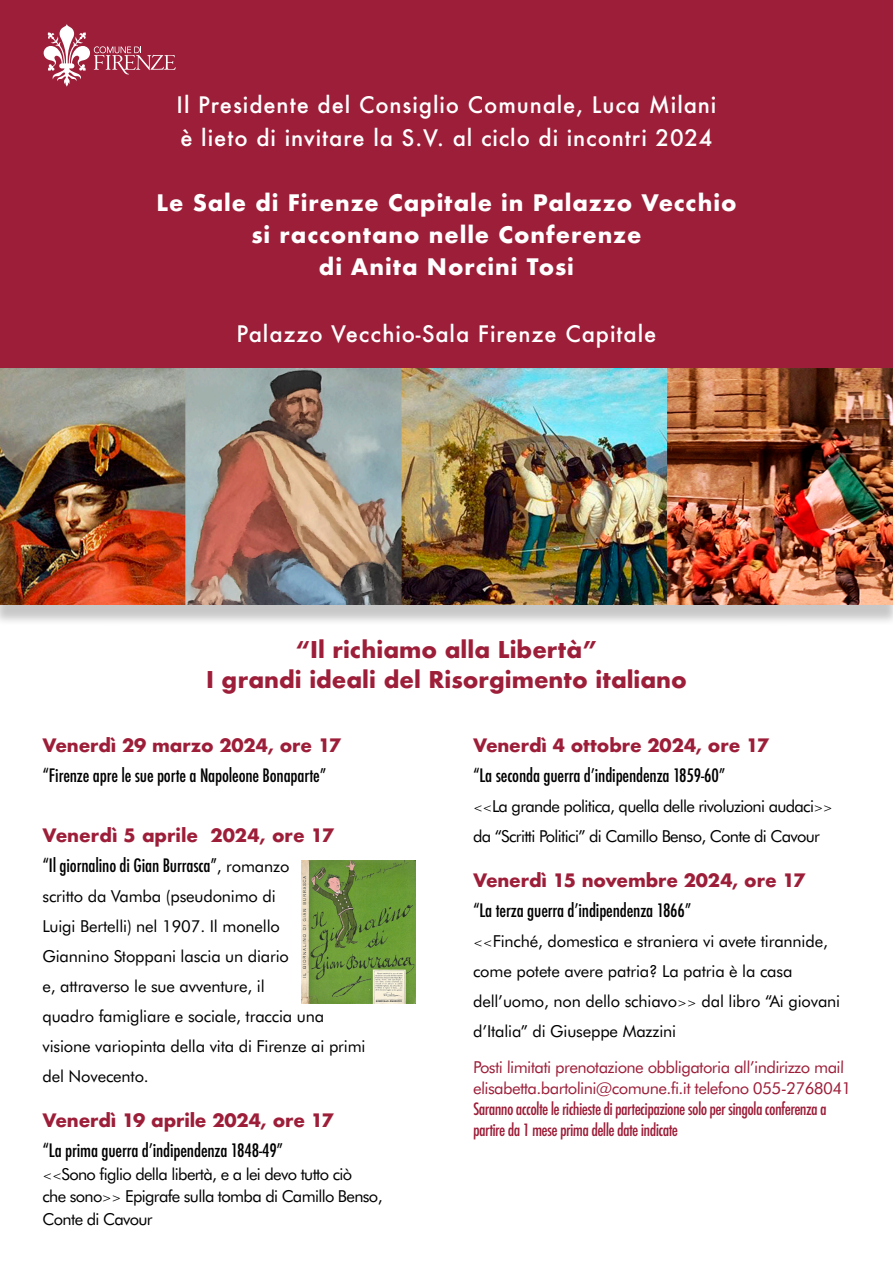
<style>
.page{position:relative;width:893px;height:1263px;background:#fff}
.page>*{position:absolute;margin:0;border:0;box-sizing:border-box;transform-origin:0 0}
.t1{font:700 22.5px "Futura";color:#9d1e39}
.t2{font:500 22.2px "Futura";letter-spacing:.04em;color:#fff}
.t3{font:700 22.2px "Futura";letter-spacing:.04em;color:#fff}
.t4{font:500 condensed 18px "Futura";letter-spacing:-.01em;color:#000}
.t5{font:700 18px "Futura";letter-spacing:-.01em;color:#9d1e39}
.t6{font:16.5px/30px "Futura BT";letter-spacing:-.01em;color:#000}
.t7{font:16.5px/22.5px "Futura BT";letter-spacing:-.04em;color:#000}
.t8{font:16.5px/21px "Futura BT";color:#9d1e39}
.t9{font:500 condensed 16.5px/21px "Futura";color:#9d1e39}
.s1{font-family:"Futura BT";font-weight:400;font-stretch:normal;font-size:16.5px}
.s2{font-size:12px}
</style>
<div class="page">
<div style="left:0;top:0;width:893px;height:605px;background:#9d1e39"></div>
<div style="left:0;top:374px;width:893px;height:252px;background:#231f20;opacity:.25"></div>
<img style="left:0;top:369px;width:893px;height:236px">
<svg style="left:44px;top:24px;width:132px;height:63px"></svg>
<img style="left:301px;top:860px;width:114px;height:144px">
<p class="t2" style="left:177px;top:90px;width:541px">Il Presidente del Consiglio Comunale, Luca Milani</p>
<p class="t2" style="left:180px;top:122px;width:534px">è lieto di invitare la S.V. al ciclo di incontri 2024</p>
<p class="t3" style="left:156px;top:186px;width:582px">Le Sale di Firenze Capitale in Palazzo Vecchio</p>
<p class="t3" style="left:251px;top:219px;width:392px">si raccontano nelle Conferenze</p>
<p class="t3" style="left:319px;top:251px;width:257px">di Anita Norcini Tosi</p>
<p class="t2" style="left:237px;top:318px;width:421px">Palazzo Vecchio-Sala Firenze Capitale</p>
<p class="t1" style="left:296px;top:633px;width:303px">“Il richiamo alla Libertà”</p>
<p class="t1" style="left:206px;top:663px;width:482px">I grandi ideali del Risorgimento italiano</p>
<p class="t5" style="left:43px;top:732px;width:300px">Venerdì 29 marzo 2024, ore 17</p>
<p class="t4" style="left:43px;top:764px;width:285px">“Firenze apre le sue porte a Napoleone Bonaparte”</p>
<p class="t5" style="left:43px;top:822px;width:293px">Venerdì 5 aprile 2024, ore 17</p>
<p class="t4" style="left:43px;top:854px;width:248px">“Il giornalino di Gian Burrasca”<span class="s1">, romanzo</span></p>
<p class="t6" style="left:43px;top:881px;width:235px">scritto da Vamba (pseudonimo di</p>
<p class="t6" style="left:43px;top:911px;width:239px">Luigi Bertelli) nel 1907. Il monello</p>
<p class="t6" style="left:43px;top:941px;width:248px">Giannino Stoppani lascia un diario</p>
<p class="t6" style="left:43px;top:971px;width:224px">e, attraverso le sue avventure, il</p>
<p class="t6" style="left:43px;top:1001px;width:283px">quadro famigliare e sociale, traccia una</p>
<p class="t6" style="left:43px;top:1031px;width:325px">visione variopinta della vita di Firenze ai primi</p>
<p class="t6" style="left:43px;top:1061px;width:108px">del Novecento.</p>
<p class="t5" style="left:43px;top:1107px;width:293px">Venerdì 19 aprile 2024, ore 17</p>
<p class="t4" style="left:43px;top:1139px;width:242px">“La prima guerra d’indipendenza 1848-49”</p>
<p class="t7" style="left:43px;top:1162px;width:311px"><span class="s2">&lt;&lt;</span>Sono figlio della libertà, e a lei devo tutto ciò</p>
<p class="t7" style="left:43px;top:1185px;width:342px">che sono<span class="s2">&gt;&gt;</span> Epigrafe sulla tomba di Camillo Benso,<br>Conte di Cavour</p>
<p class="t5" style="left:473px;top:732px;width:297px">Venerdì 4 ottobre 2024, ore 17</p>
<p class="t4" style="left:473px;top:763px;width:254px">“La seconda guerra d’indipendenza 1859-60”</p>
<p class="t7" style="left:473px;top:794px;width:361px"><span class="s2">&lt;&lt;</span>La grande politica, quella delle rivoluzioni audaci<span class="s2">&gt;&gt;</span></p>
<p class="t7" style="left:473px;top:824px;width:348px">da “Scritti Politici” di Camillo Benso, Conte di Cavour</p>
<p class="t5" style="left:473px;top:867px;width:334px">Venerdì 15 novembre 2024, ore 17</p>
<p class="t4" style="left:473px;top:898px;width:220px">“La terza guerra d’indipendenza 1866”</p>
<p class="t6" style="left:473px;top:926px;width:369px"><span class="s2">&lt;&lt;</span>Finché, domestica e straniera vi avete tirannide, come potete avere patria? La patria è la casa dell’uomo, non dello schiavo<span class="s2">&gt;&gt;</span> dal libro “Ai giovani d’Italia” di Giuseppe Mazzini</p>
<p class="t8" style="left:473px;top:1056px;width:380px">Posti limitati prenotazione obbligatoria all’indirizzo mail elisabetta.bartolini@comune.fi.it telefono 055-2768041</p>
<p class="t9" style="left:473px;top:1098px;width:355px">Saranno accolte le richieste di partecipazione solo per singola conferenza a partire da 1 mese prima delle date indicate</p>
</div>
